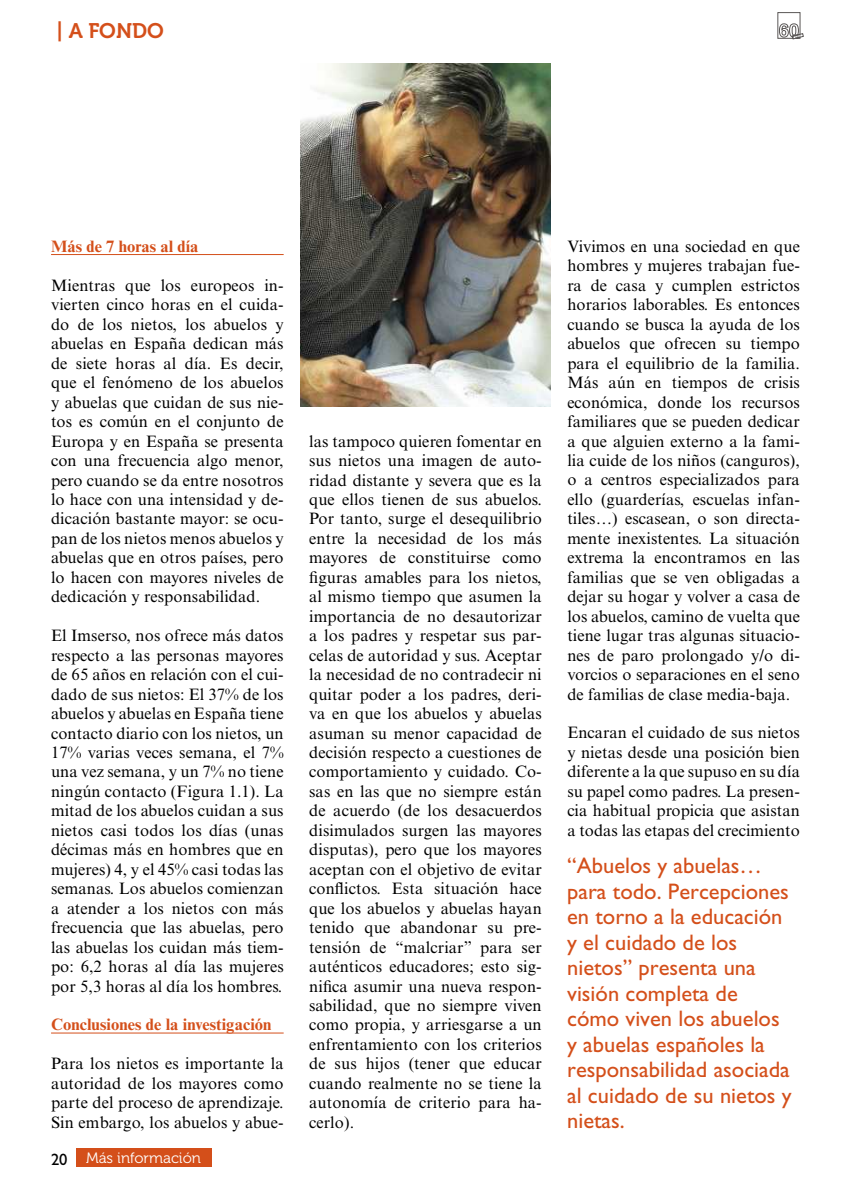
<style>
.page{position:relative;width:851px;height:1191px;background:#fff}
.page>*{position:absolute;margin:0;border:0;box-sizing:border-box;transform-origin:0 0}
.SUMARIO{font:22.5px/25.5px "Gill Sans";color:#d44f1a}
.t1{font:21px "Museo 700";color:#d44f1a}
.TEXTO_CORRIDO_CAPITU{font:16.5px/19.5px "Times New Roman MT Std";letter-spacing:.005em;color:#000;text-align:justify}
.t2{font:700 16.5px "Times New Roman MT Std";letter-spacing:.005em;color:#d44f1a}
.t3{font:16.5px "Gill Sans";color:#000}
.t4{font:15px "Museo 300";color:#fff}
</style>
<div class="page">
<div style="left:76px;top:1148px;width:135px;height:18px;background:#d44f1a"></div>
<hr style="left:51px;top:254px;width:232px;height:1px;background:#d44f1a">
<hr style="left:51px;top:1032px;width:232px;height:1px;background:#d44f1a">
<img style="left:300px;top:64px;width:250px;height:343px">
<svg style="left:777px;top:12px;width:26px;height:27px"></svg>
<p class="t1" style="left:57px;top:19px;width:109px">| A FONDO</p>
<p class="t2" style="left:51px;top:236px;width:149px">Más de 7 horas al día</p>
<p class="TEXTO_CORRIDO_CAPITU" style="left:51px;top:276px;width:234px">Mientras que los europeos in&shy;vierten cinco horas en el cuida&shy;do de los nietos, los abuelos y abuelas en España dedican más de siete horas al día. Es decir, que el fenómeno de los abuelos y abuelas que cuidan de sus nie&shy;tos es común en el conjunto de Europa y en España se presenta con una frecuencia algo menor, pero cuando se da entre nosotros lo hace con una intensidad y de&shy;dicación bastante mayor: se ocu&shy;pan de los nietos menos abuelos y abuelas que en otros países, pero lo hacen con mayores niveles de dedicación y responsabilidad.</p>
<p class="TEXTO_CORRIDO_CAPITU" style="left:51px;top:626px;width:234px">El Imserso, nos ofrece más datos respecto a las personas mayores de 65 años en relación con el cui&shy;dado de sus nietos: El 37% de los abuelos y abuelas en España tiene contacto diario con los nietos, un 17% varias veces semana, el 7% una vez semana, y un 7% no tiene ningún contacto (Figura 1.1). La mitad de los abuelos cuidan a sus nietos casi todos los días (unas décimas más en hombres que en mujeres) 4, y el 45% casi todas las semanas. Los abuelos comienzan a atender a los nietos con más frecuencia que las abuelas, pero las abuelas los cuidan más tiem&shy;po: 6,2 horas al día las mujeres por 5,3 horas al día los hombres.</p>
<h3 class="t2" style="left:51px;top:1014px;width:222px">Conclusiones de la investigación</h3>
<h3 class="TEXTO_CORRIDO_CAPITU" style="left:51px;top:1054px;width:234px">Para los nietos es importante la autoridad de los mayores como parte del proceso de aprendizaje.<br>Sin embargo, los abuelos y abue-</h3>
<p class="t3" style="left:51px;top:1150px;width:18px">20</p>
<p class="t4" style="left:86px;top:1149px;width:116px">Más información</p>
<p class="TEXTO_CORRIDO_CAPITU" style="left:309px;top:431px;width:234px">las tampoco quieren fomentar en sus nietos una imagen de auto&shy;ridad distante y severa que es la que ellos tienen de sus abuelos.<br>Por tanto, surge el desequilibrio entre la necesidad de los más mayores de constituirse como figuras amables para los nietos, al mismo tiempo que asumen la importancia de no desautorizar a los padres y respetar sus par&shy;celas de autoridad y sus. Aceptar la necesidad de no contradecir ni quitar poder a los padres, deri&shy;va en que los abuelos y abuelas asuman su menor capacidad de decisión respecto a cuestiones de comportamiento y cuidado. Co&shy;sas en las que no siempre están de acuerdo (de los desacuerdos disimulados surgen las mayores disputas), pero que los mayores aceptan con el objetivo de evitar conflictos. Esta situación hace que los abuelos y abuelas hayan tenido que abandonar su pre&shy;tensión de “malcriar” para ser auténticos educadores; esto sig&shy;nifica asumir una nueva respon&shy;sabilidad, que no siempre viven como propia, y arriesgarse a un enfrentamiento con los criterios de sus hijos (tener que educar cuando realmente no se tiene la autonomía de criterio para ha&shy;cerlo).</p>
<p class="TEXTO_CORRIDO_CAPITU" style="left:567px;top:237px;width:234px">Vivimos en una sociedad en que hombres y mujeres trabajan fue&shy;ra de casa y cumplen estrictos horarios laborables. Es entonces cuando se busca la ayuda de los abuelos que ofrecen su tiempo para el equilibrio de la familia.<br>Más aún en tiempos de crisis económica, donde los recursos familiares que se pueden dedicar a que alguien externo a la fami&shy;lia cuide de los niños (canguros), o a centros especializados para ello (guarderías, escuelas infan&shy;tiles…) escasean, o son directa&shy;mente inexistentes. La situación extrema la encontramos en las familias que se ven obligadas a dejar su hogar y volver a casa de los abuelos, camino de vuelta que tiene lugar tras algunas situacio&shy;nes de paro prolongado y/o di&shy;vorcios o separaciones en el seno de familias de clase media-baja.</p>
<h3 class="TEXTO_CORRIDO_CAPITU" style="left:567px;top:723px;width:234px">Encaran el cuidado de sus nietos y nietas desde una posición bien diferente a la que supuso en su día su papel como padres. La presen&shy;cia habitual propicia que asistan a todas las etapas del crecimiento</h3>
<p class="SUMARIO" style="left:567px;top:852px;width:226px">“Abuelos y abuelas… para todo. Percepciones en torno a la educación y el cuidado de los nietos” presenta una visión completa de cómo viven los abuelos y abuelas españoles la responsabilidad asociada al cuidado de su nietos y nietas.</p>
</div>
